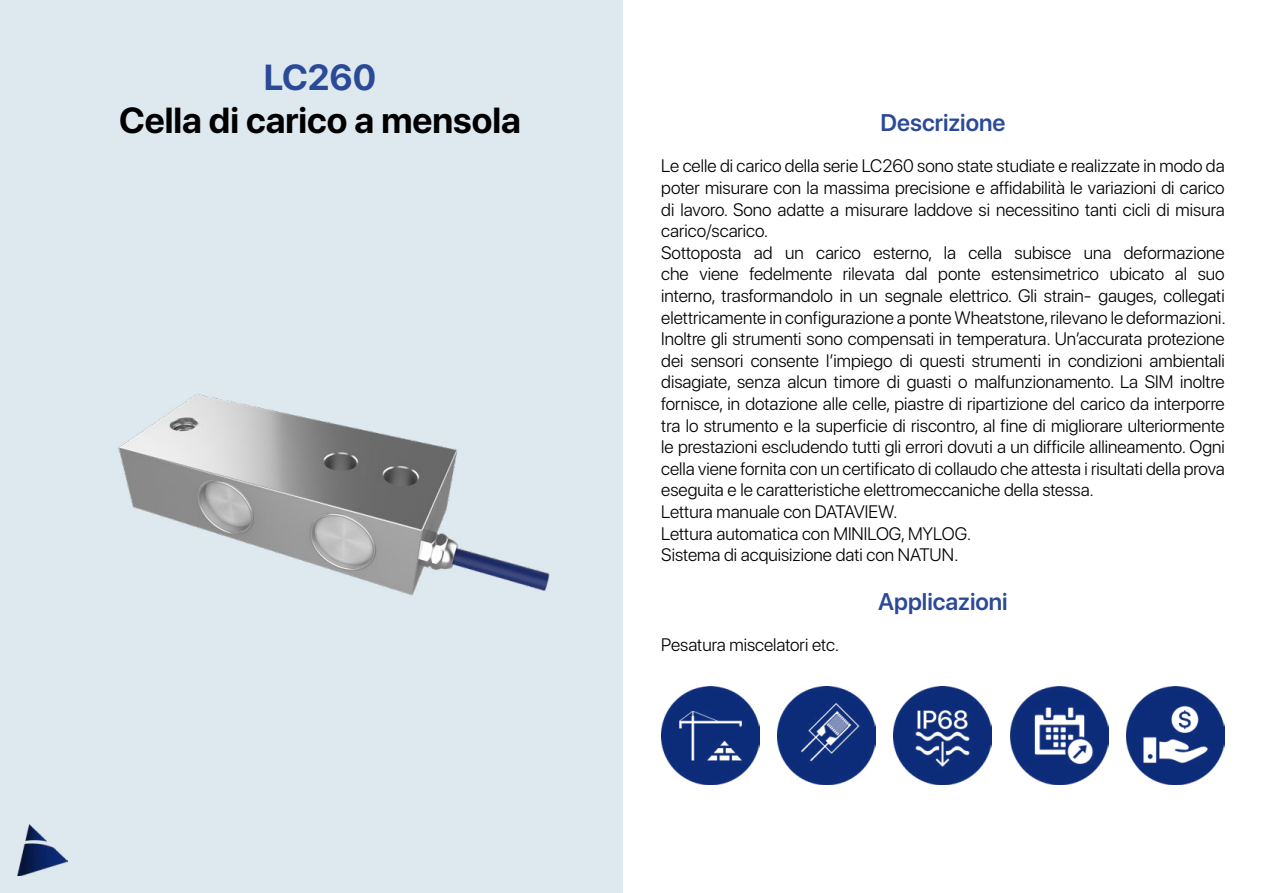
<style>
.page{position:relative;width:1263px;height:893px;background:#fff}
.page>*{position:absolute;margin:0;border:0;box-sizing:border-box;transform-origin:0 0}
.t1{font:700 36px "SF Pro Display";color:#000}
.t2{font:700 36px "SF Pro Display";color:#2a4997}
.t3{font:600 24px "SF Pro Display";color:#2a4997}
.t4{font:300 18px/21.6px "SF Pro Display";color:#000}
</style>
<div class="page">
<div style="left:0;top:0;width:623px;height:893px;background:#dee8ef"></div>
<img style="left:118px;top:394px;width:432px;height:202px">
<img style="left:661px;top:687px;width:98px;height:98px">
<img style="left:1127px;top:687px;width:98px;height:98px">
<img style="left:894px;top:687px;width:98px;height:98px">
<img style="left:777px;top:687px;width:99px;height:98px">
<img style="left:1010px;top:687px;width:98px;height:98px">
<img style="left:17px;top:824px;width:51px;height:52px">
<h1 class="t2" style="left:264px;top:56px;width:114px">LC260</h1>
<h1 class="t1" style="left:119px;top:99px;width:403px">Cella di carico a mensola</h1>
<h2 class="t3" style="left:880px;top:105px;width:126px">Descrizione</h2>
<p class="t4" style="left:661px;top:156px;width:566px">Le celle di carico della serie LC260 sono state studiate e realizzate in modo da poter misurare con la massima precisione e affidabilità le variazioni di carico di lavoro. Sono adatte a misurare laddove si necessitino tanti cicli di misura carico/scarico.<br>Sottoposta ad un carico esterno, la cella subisce una deformazione che viene fedelmente rilevata dal ponte estensimetrico ubicato al suo interno, trasformandolo in un segnale elettrico. Gli strain- gauges, collegati elettricamente in configurazione a ponte Wheatstone, rilevano le deformazioni.<br>Inoltre gli strumenti sono compensati in temperatura. Un’accurata protezione dei sensori consente l’impiego di questi strumenti in condizioni ambientali disagiate, senza alcun timore di guasti o malfunzionamento. La SIM inoltre fornisce, in dotazione alle celle, piastre di ripartizione del carico da interporre tra lo strumento e la superficie di riscontro, al fine di migliorare ulteriormente le prestazioni escludendo tutti gli errori dovuti a un difficile allineamento. Ogni cella viene fornita con un certificato di collaudo che attesta i risultati della prova eseguita e le caratteristiche elettromeccaniche della stessa.<br>Lettura manuale con DATAVIEW.<br>Lettura automatica con MINILOG, MYLOG.<br>Sistema di acquisizione dati con NATUN.</p>
<h2 class="t3" style="left:878px;top:584px;width:131px">Applicazioni</h2>
<p class="t4" style="left:661px;top:634px;width:179px">Pesatura miscelatori etc.</p>
</div>
